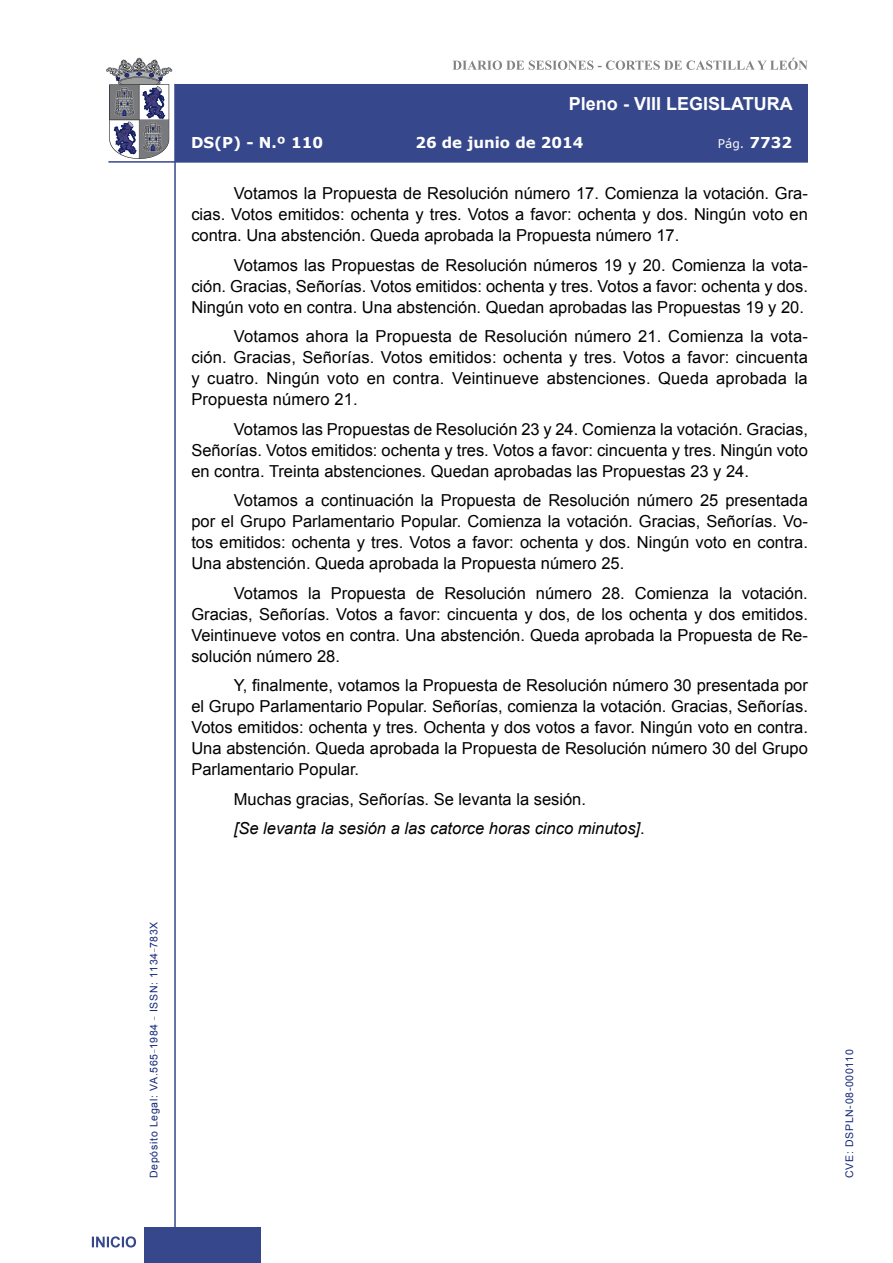
<style>
.page{position:relative;width:893px;height:1263px;background:#fff}
.page>*{position:absolute;margin:0;border:0;box-sizing:border-box;transform-origin:0 0}
.t1{font:700 18px "Arial";color:#fff}
.t2{font:16.5px/21px "Arial";color:#000;text-align:justify}
.t3{font:italic 16.5px "Arial";color:#000}
.t4{font:700 15px "Verdana";color:#fff}
.t5{font:12px "Verdana";color:#fff}
.t6{font:10.5px "Arial";letter-spacing:.065em;color:#122678}
.s1{font-weight:700;font-size:15px}
.s2{font-style:normal}
</style>
<div class="page">
<svg style="left:452px;top:58px;width:356px;height:12px"></svg>
<hr style="left:174px;top:84px;width:2px;height:1179px;background:#36478c">
<div style="left:144px;top:1227px;width:117px;height:36px;background:#36478c"></div>
<div style="left:175px;top:84px;width:633px;height:78px;background:#36478c"></div>
<hr style="left:108px;top:161px;width:700px;height:2px;background:#36478c">
<svg style="left:92px;top:1236px;width:44px;height:11px"></svg>
<svg style="left:106px;top:58px;width:66px;height:101px"></svg>
<p class="t1" style="left:569px;top:92px;width:225px">Pleno - VIII LEGISLATURA</p>
<p class="t4" style="left:191px;top:132px;width:134px">DS(P) - N.º 110</p>
<p class="t4" style="left:415px;top:132px;width:170px">26 de junio de 2014</p>
<p class="t5" style="left:718px;top:135px;width:76px">Pág. <span class="s1">7732</span></p>
<p class="t2" style="left:191px;top:183px;width:618px;text-indent:43px">Votamos la Propuesta de Resolución número 17. Comienza la votación. Gra&shy;cias. Votos emitidos: ochenta y tres. Votos a favor: ochenta y dos. Ningún voto en contra. Una abstención. Queda aprobada la Propuesta número 17.</p>
<p class="t2" style="left:191px;top:254px;width:618px;text-indent:43px">Votamos las Propuestas de Resolución números 19 y 20. Comienza la vota&shy;ción. Gracias, Señorías. Votos emitidos: ochenta y tres. Votos a favor: ochenta y dos.<br>Ningún voto en contra. Una abstención. Quedan aprobadas las Propuestas 19 y 20.</p>
<p class="t2" style="left:191px;top:326px;width:618px;text-indent:43px">Votamos ahora la Propuesta de Resolución número 21. Comienza la vota&shy;ción. Gracias, Señorías. Votos emitidos: ochenta y tres. Votos a favor: cincuenta y cuatro. Ningún voto en contra. Veintinueve abstenciones. Queda aprobada la Propuesta número 21.</p>
<p class="t2" style="left:191px;top:418px;width:618px;text-indent:43px">Votamos las Propuestas de Resolución 23 y 24. Comienza la votación. Gracias, Señorías. Votos emitidos: ochenta y tres. Votos a favor: cincuenta y tres. Ningún voto en contra. Treinta abstenciones. Quedan aprobadas las Propuestas 23 y 24.</p>
<p class="t2" style="left:191px;top:490px;width:618px;text-indent:43px">Votamos a continuación la Propuesta de Resolución número 25 presentada por el Grupo Parlamentario Popular. Comienza la votación. Gracias, Señorías. Vo&shy;tos emitidos: ochenta y tres. Votos a favor: ochenta y dos. Ningún voto en contra.<br>Una abstención. Queda aprobada la Propuesta número 25.</p>
<p class="t2" style="left:191px;top:583px;width:618px;text-indent:43px">Votamos la Propuesta de Resolución número 28. Comienza la votación.<br>Gracias, Señorías. Votos a favor: cincuenta y dos, de los ochenta y dos emitidos.<br>Veintinueve votos en contra. Una abstención. Queda aprobada la Propuesta de Re&shy;solución número 28.</p>
<p class="t2" style="left:191px;top:675px;width:618px;text-indent:43px">Y, finalmente, votamos la Propuesta de Resolución número 30 presentada por el Grupo Parlamentario Popular. Señorías, comienza la votación. Gracias, Señorías.<br>Votos emitidos: ochenta y tres. Ochenta y dos votos a favor. Ningún voto en contra.<br>Una abstención. Queda aprobada la Propuesta de Resolución número 30 del Grupo Parlamentario Popular.</p>
<p class="t2" style="left:234px;top:789px;width:354px">Muchas gracias, Señorías. Se levanta la sesión.</p>
<p class="t3" style="left:234px;top:818px;width:412px">[Se levanta la sesión a las catorce horas cinco minutos]<span class="s2">.</span></p>
<p class="t6" style="left:147px;top:1178px;width:258px;rotate:-90deg">Depósito Legal: VA.565<sup>_</sup>1984 <sup>_</sup> ISSN: 1134<sup>_</sup>783X</p>
<p class="t6" style="left:843px;top:1178px;width:130px;rotate:-90deg">CVE: DSPLN-08-000110</p>
</div>
